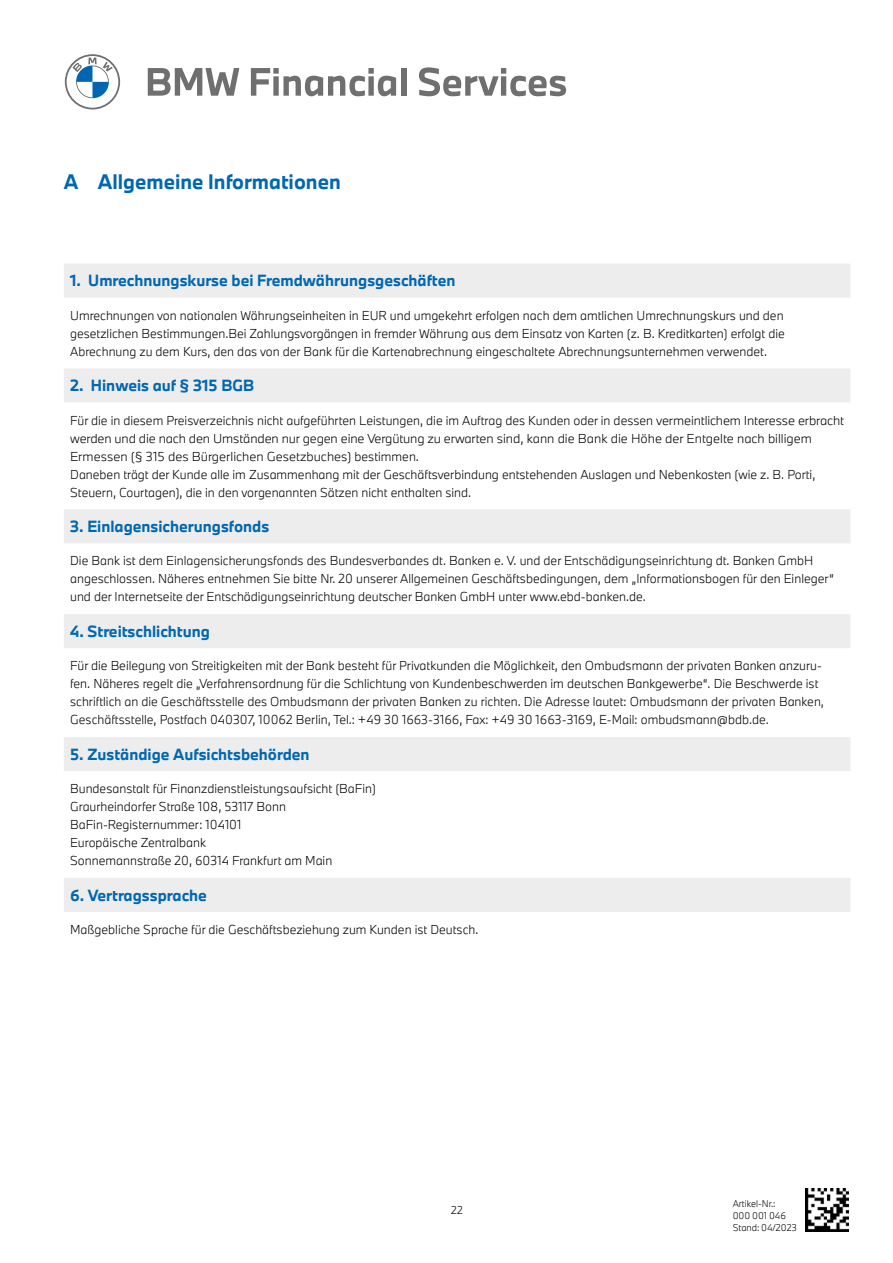
<style>
.page{position:relative;width:893px;height:1263px;background:#fff}
.page>*{position:absolute;margin:0;border:0;box-sizing:border-box;transform-origin:0 0}
.t1{font:700 19.5px "BMW Type Next";color:#0067b0}
.t2{font:700 15px "BMW Type Next";color:#0067b2}
.t3{font:300 12px/18px "BMW Type Next";color:#000}
.t4{font:300 10.5px "BMW Type Next";color:#000}
.t5{font:300 9px/12px "BMW Type Next";color:#000}
</style>
<div class="page">
<svg style="left:64px;top:264px;width:786px;height:648px"></svg>
<svg style="left:65px;top:54px;width:55px;height:55px"></svg>
<svg style="left:148px;top:68px;width:91px;height:28px"></svg>
<svg style="left:251px;top:68px;width:145px;height:28px"></svg>
<div style="left:401px;top:68px;width:5px;height:28px;background:#6f6f6f"></div>
<svg style="left:419px;top:67px;width:147px;height:29px"></svg>
<img style="left:806px;top:1188px;width:42px;height:43px">
<h1 class="t1" style="left:64px;top:169px;width:278px">A Allgemeine Informationen</h1>
<p class="t2" style="left:70px;top:270px;width:387px">1. Umrechnungskurse bei Fremdwährungs geschäften</p>
<p class="t3" style="left:70px;top:306px;width:716px;text-align:justify">Umrechnungen von nationalen Währungseinheiten in EUR und umgekehrt erfolgen nach dem amtlichen Umrechnungskurs und den gesetzlichen Bestimmungen.Bei Zahlungsvorgängen in fremder Währung aus dem Einsatz von Karten (z. B. Kreditkarten) erfolgt die Abrechnung zu dem Kurs, den das von der Bank für die Kartenabrechnung eingeschaltete Abrechnungsunternehmen verwendet.</p>
<p class="t2" style="left:70px;top:375px;width:185px">2. Hinweis auf § 315 BGB</p>
<p class="t3" style="left:70px;top:411px;width:775px">Für die in diesem Preisverzeichnis nicht aufgeführten Leistungen, die im Auftrag des Kunden oder in dessen vermeintlichem Interesse erbracht werden und die nach den Umständen nur gegen eine Vergütung zu erwarten sind, kann die Bank die Höhe der Entgelte nach billigem Ermessen (§ 315 des Bürgerlichen Gesetzbuches) bestimmen.<br>Daneben trägt der Kunde alle im Zusammenhang mit der Geschäftsverbindung entstehenden Auslagen und Nebenkosten (wie z. B. Porti, Steuern, Courtagen), die in den vorgenannten Sätzen nicht enthalten sind.</p>
<p class="t2" style="left:70px;top:516px;width:201px">3. Einlagen sicherungsfonds</p>
<p class="t3" style="left:70px;top:552px;width:765px">Die Bank ist dem Einlagensicherungsfonds des Bundesverbandes dt. Banken e. V. und der Entschädigungseinrichtung dt. Banken GmbH angeschlossen. Näheres entnehmen Sie bitte Nr. 20 unserer Allgemeinen Geschäftsbedingungen, dem „Informationsbogen für den Einleger“ und der Internetseite der Entschädigungs einrichtung deutscher Banken GmbH unter www.ebd-banken.de.</p>
<p class="t2" style="left:70px;top:621px;width:141px">4. Streitschlichtung</p>
<p class="t3" style="left:70px;top:656px;width:755px">Für die Beilegung von Streitigkeiten mit der Bank besteht für Privatkunden die Möglichkeit, den Ombudsmann der privaten Banken anzuru&shy;fen. Näheres regelt die „Verfahrensordnung für die Schlichtung von Kundenbeschwerden im deutschen Bankgewerbe“. Die Beschwerde ist schriftlich an die Geschäftsstelle des Ombudsmann der privaten Banken zu richten. Die Adresse lautet: Ombudsmann der privaten Banken, Geschäftsstelle, Postfach 040307, 10062 Berlin, Tel.: +49 30 1663-3166, Fax: +49 30 1663-3169, E-Mail: ombudsmann@bdb.de.</p>
<p class="t2" style="left:70px;top:744px;width:241px">5. Zuständige Aufsichtsbehörden</p>
<p class="t3" style="left:70px;top:779px;width:307px">Bundesanstalt für Finanzdienstleistungsaufsicht (BaFin)<br>Graurheindorfer Straße 108, 53117 Bonn BaFin-Registernummer: 104101<br>Europäische Zentralbank<br>Sonnemannstraße 20, 60314 Frankfurt am Main</p>
<p class="t2" style="left:70px;top:885px;width:138px">6. Vertragssprache</p>
<p class="t3" style="left:70px;top:920px;width:410px">Maßgebliche Sprache für die Geschäftsbeziehung zum Kunden ist Deutsch.</p>
<p class="t4" style="left:451px;top:1202px;width:13px">22</p>
<p class="t5" style="left:733px;top:1197px;width:66px">Artikel-Nr.:<br>000 001 046<br>Stand: 04/2023</p>
</div>
